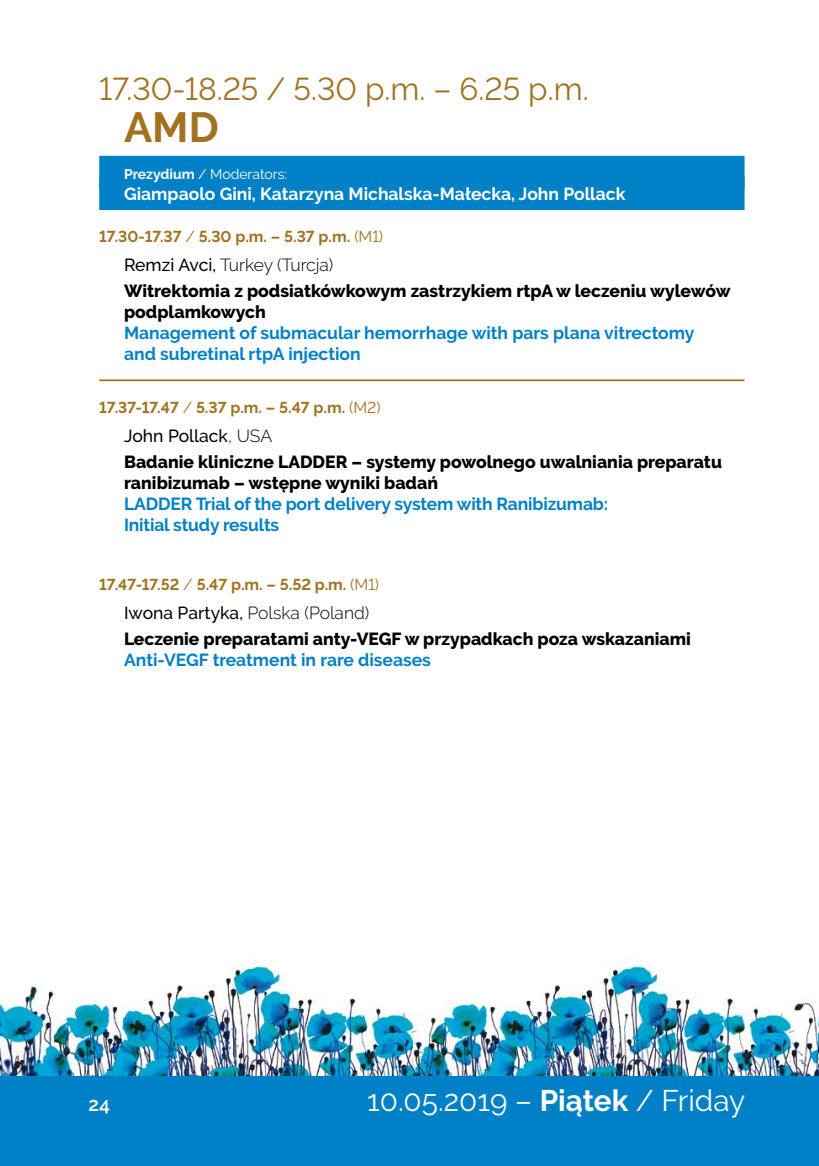
<style>
.page{position:relative;width:819px;height:1166px;background:#fff}
.page>*{position:absolute;margin:0;border:0;box-sizing:border-box;transform-origin:0 0}
.PR_SESJA{font:700 42px "Raleway";color:#a27220}
.PR_SESJA_Godzimna{font:31.5px "Raleway";color:#a27220}
.t1{font:29.75px "Raleway";color:#fff}
.t2{font:600 19.25px "Raleway";color:#fff}
.PR_tytuł{font:800 17.5px/21px "Raleway";color:#000}
.PR_tytuł_ang{font:700 17.5px/21px "Raleway";color:#0081c7}
.PR_tytuł_ang_BEZ_LIN{font:700 17.5px/21px "Raleway";letter-spacing:-.01em;color:#0081c7}
.PR_SESJA_Prowadz-naz{font:700 17.5px "Raleway";color:#fff}
.PR_wykładowca{font:300 17.5px "Raleway";color:#000}
.PR_wykładowca-2{font:500 17.5px "Raleway";color:#000}
.PR_godzina{font:700 15.75px "Raleway";color:#a27220}
.PR_SESJA_Prowadzący{font:14px "Raleway";color:#fff}
.s1{font-weight:700}
.s2{font-weight:400}
.s3{font-weight:500}
.s4{font-weight:300}
</style>
<div class="page">
<img style="left:0;top:960px;width:819px;height:126px">
<div style="left:0;top:1076px;width:818px;height:90px;background:#0081c7"></div>
<div style="left:99px;top:156px;width:645px;height:33px;background:#0081c7"></div>
<div style="left:99px;top:177px;width:645px;height:33px;background:#0081c7"></div>
<hr style="left:99px;top:379px;width:645px;height:2px;background:#a27220">
<p class="PR_SESJA_Godzimna" style="left:99px;top:71px;width:491px">17.30-18.25 / 5.30 p.m. – 6.25 p.m.</p>
<p class="PR_SESJA" style="left:124px;top:104px;width:96px">AMD</p>
<p class="PR_SESJA_Prowadzący" style="left:124px;top:166px;width:165px"><span class="s1">Prezydium</span> / Moderators:</p>
<p class="PR_SESJA_Prowadz-naz" style="left:124px;top:184px;width:503px">Giampaolo Gini, Katarzyna Michalska-Małecka, John Pollack</p>
<p class="PR_godzina" style="left:99px;top:228px;width:285px">17.30-17.37 <span class="s2">/</span> 5.30 p.m. – 5.37 p.m. <span class="s2">(M1)</span></p>
<p class="PR_wykładowca" style="left:124px;top:254px;width:211px"><span class="s3">Remzi Avci,</span> Turkey (Turcja)</p>
<p class="PR_tytuł" style="left:124px;top:280px;width:608px">Witrektomia z podsiatkówkowym zastrzykiem rtpA w leczeniu wylewów podplamkowych</p>
<p class="PR_tytuł_ang" style="left:124px;top:322px;width:572px">Management of submacular hemorrhage with pars plana vitrectomy and subretinal rtpA injection</p>
<p class="PR_godzina" style="left:99px;top:399px;width:283px">17.37-17.47 <span class="s2">/</span> 5.37 p.m. – 5.47 p.m. <span class="s2">(M2)</span></p>
<p class="PR_wykładowca-2" style="left:124px;top:425px;width:150px">John Pollack<span class="s4">, USA</span></p>
<p class="PR_tytuł" style="left:124px;top:451px;width:599px">Badanie kliniczne LADDER – systemy powolnego uwalniania preparatu ranibizumab – wstępne wyniki badań</p>
<p class="PR_tytuł_ang_BEZ_LIN" style="left:124px;top:493px;width:485px">LADDER Trial of the port delivery system with Ranibizumab:<br>Initial study results</p>
<p class="PR_godzina" style="left:99px;top:576px;width:281px">17.47-17.52 <span class="s2">/</span> 5.47 p.m. – 5.52 p.m. <span class="s2">(M1)</span></p>
<p class="PR_wykładowca" style="left:124px;top:602px;width:247px"><span class="s3">Iwona Partyka,</span> Polska (Poland)</p>
<p class="PR_tytuł" style="left:124px;top:628px;width:568px">Leczenie preparatami anty-VEGF w przypadkach poza wskazaniami</p>
<p class="PR_tytuł_ang" style="left:124px;top:649px;width:308px">Anti-VEGF treatment in rare diseases</p>
<p class="t2" style="left:88px;top:1093px;width:23px">24</p>
<h3 class="t1" style="left:367px;top:1083px;width:380px">10.05.2019 – <span class="s1">Piątek</span> / Friday</h3>
</div>
